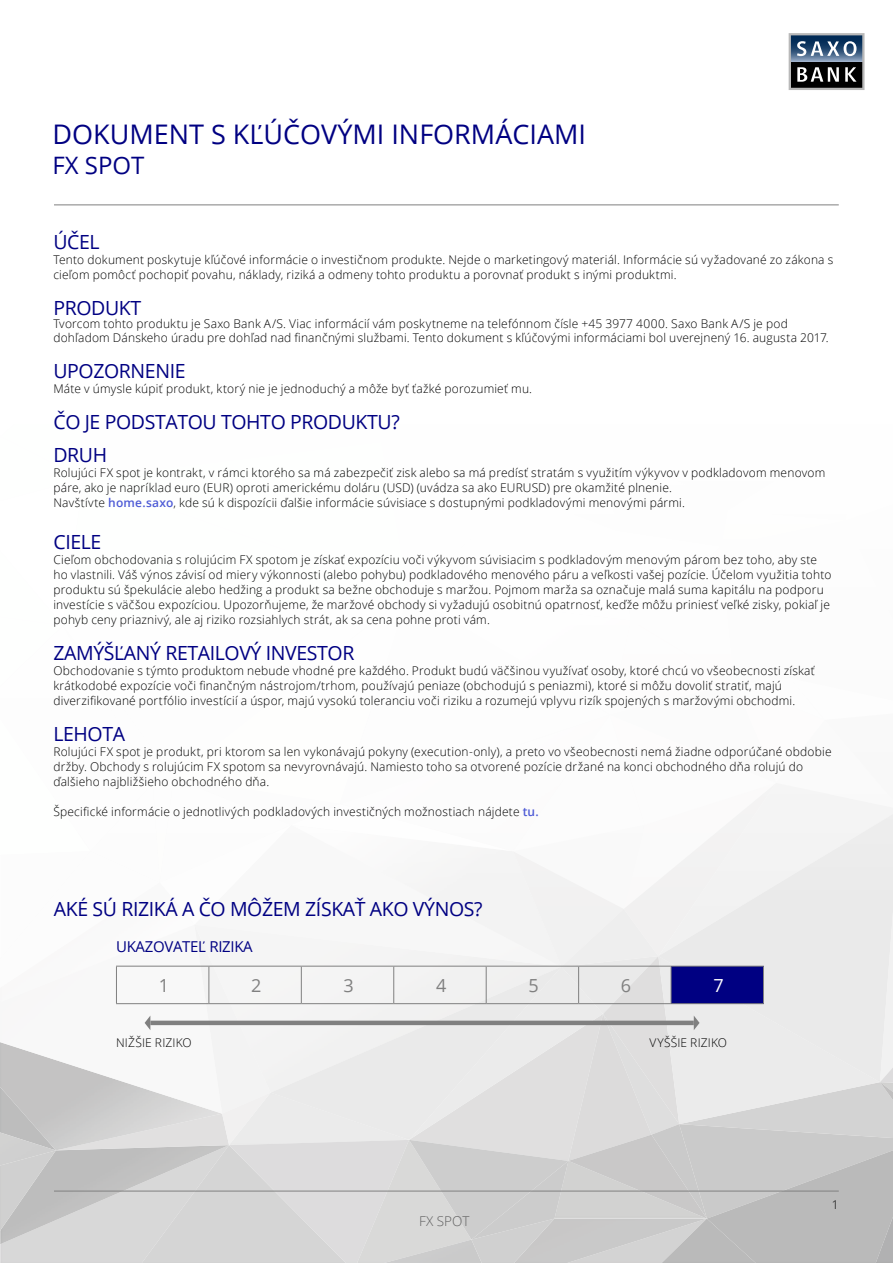
<style>
.page{position:relative;width:893px;height:1263px;background:#fff}
.page>*{position:absolute;margin:0;border:0;box-sizing:border-box;transform-origin:0 0}
.t1{font:27px "Open Sans";color:#000082}
.t2{font:24px "Open Sans";color:#000082}
.t3{font:19.5px/33px "Open Sans";letter-spacing:-.02em;color:#000082}
.t4{font:18px "Open Sans";color:#808080}
.t5{font:18px "Open Sans";color:#fff}
.t6{font:15px "Open Sans";letter-spacing:-.02em;color:#000082}
.t7{font:300 13.5px "Open Sans";color:#616161}
.t8{font:300 12px/15px "Open Sans";letter-spacing:.015em;color:#000}
.s1{font-weight:600;color:#4f5cd6}
</style>
<div class="page">
<img style="left:651px;top:1124px;width:28px;height:10px">
<img style="left:651px;top:1134px;width:28px;height:27px">
<div style="left:0;top:1244px;width:142px;height:19px;background:#d8d8d8"></div>
<img style="left:0;top:1150px;width:142px;height:94px">
<img style="left:568px;top:1161px;width:111px;height:57px">
<img style="left:568px;top:1124px;width:83px;height:37px">
<div style="left:679px;top:1138px;width:214px;height:80px;background:#cacaca"></div>
<img style="left:880px;top:1083px;width:13px;height:17px">
<div style="left:222px;top:1093px;width:49px;height:52px;background:#f1f0f0"></div>
<img style="left:0;top:1002px;width:222px;height:112px">
<img style="left:142px;top:1145px;width:87px;height:118px">
<div style="left:229px;top:1140px;width:128px;height:123px;background:#dddcdd"></div>
<div style="left:194px;top:967px;width:77px;height:126px;background:#f4f4f4"></div>
<div style="left:513px;top:851px;width:110px;height:115px;background:#f3f3f3"></div>
<div style="left:357px;top:1140px;width:52px;height:123px;background:#dddcdd"></div>
<img style="left:384px;top:1239px;width:87px;height:24px">
<img style="left:409px;top:1140px;width:159px;height:99px">
<img style="left:471px;top:1239px;width:83px;height:24px">
<div style="left:471px;top:1161px;width:97px;height:78px;background:#cdcdcd"></div>
<img style="left:0;top:1132px;width:56px;height:18px">
<img style="left:0;top:1150px;width:56px;height:81px">
<img style="left:662px;top:1218px;width:45px;height:45px">
<img style="left:707px;top:1150px;width:186px;height:113px">
<img style="left:876px;top:1216px;width:17px;height:47px">
<div style="left:561px;top:967px;width:42px;height:47px;background:#eaeaea"></div>
<div style="left:561px;top:909px;width:63px;height:57px;background:#f1f1f1"></div>
<img style="left:658px;top:1082px;width:222px;height:42px">
<div style="left:880px;top:911px;width:13px;height:156px;background:#eaeaea"></div>
<img style="left:880px;top:1067px;width:13px;height:16px">
<img style="left:631px;top:783px;width:145px;height:42px">
<hr style="left:54px;top:1191px;width:785px;height:1px;background:#808080">
<hr style="left:54px;top:204px;width:785px;height:1px;background:#808080">
<div style="left:671px;top:966px;width:92px;height:38px;background:#000082"></div>
<hr style="left:116px;top:966px;width:93px;height:1px;background:#808080">
<hr style="left:116px;top:966px;width:1px;height:37px;background:#808080">
<hr style="left:209px;top:966px;width:92px;height:1px;background:#808080">
<hr style="left:209px;top:966px;width:1px;height:37px;background:#808080">
<hr style="left:301px;top:966px;width:93px;height:1px;background:#808080">
<hr style="left:301px;top:966px;width:1px;height:37px;background:#808080">
<hr style="left:394px;top:966px;width:92px;height:1px;background:#808080">
<hr style="left:393px;top:966px;width:1px;height:37px;background:#808080">
<hr style="left:486px;top:966px;width:93px;height:1px;background:#808080">
<hr style="left:486px;top:966px;width:1px;height:37px;background:#808080">
<hr style="left:579px;top:966px;width:92px;height:1px;background:#808080">
<hr style="left:578px;top:966px;width:1px;height:37px;background:#808080">
<hr style="left:671px;top:966px;width:93px;height:1px;background:#808080">
<hr style="left:671px;top:966px;width:1px;height:37px;background:#808080">
<hr style="left:763px;top:966px;width:1px;height:37px;background:#808080">
<hr style="left:116px;top:1003px;width:93px;height:1px;background:#808080">
<hr style="left:209px;top:1003px;width:92px;height:1px;background:#808080">
<hr style="left:301px;top:1003px;width:93px;height:1px;background:#808080">
<hr style="left:394px;top:1003px;width:92px;height:1px;background:#808080">
<hr style="left:486px;top:1003px;width:93px;height:1px;background:#808080">
<hr style="left:579px;top:1003px;width:92px;height:1px;background:#808080">
<hr style="left:671px;top:1003px;width:93px;height:1px;background:#808080">
<hr style="left:150px;top:1021px;width:544px;height:4px;background:#808080">
<svg style="left:145px;top:1015px;width:5px;height:15px"></svg>
<svg style="left:694px;top:1015px;width:5px;height:15px"></svg>
<svg style="left:789px;top:33px;width:75px;height:57px;background:#525e6c"></svg>
<h1 class="t1" style="left:52px;top:116px;width:535px">DOKUMENT S KĽÚČOVÝMI INFORMÁCIAMI</h1>
<h2 class="t2" style="left:52px;top:149px;width:94px">FX SPOT</h2>
<h3 class="t3" style="left:53px;top:225px;width:48px">ÚČEL</h3>
<p class="t8" style="left:53px;top:252px;width:781px">Tento dokument poskytuje kľúčové informácie o investičnom produkte. Nejde o marketingový materiál. Informácie sú vyžadované zo zákona s cieľom pomôcť pochopiť povahu, náklady, riziká a odmeny tohto produktu a porovnať produkt s inými produktmi.</p>
<h3 class="t3" style="left:53px;top:291px;width:89px">PRODUKT</h3>
<p class="t8" style="left:53px;top:317px;width:777px;line-height:13.5px">Tvorcom tohto produktu je Saxo Bank A/S. Viac informácií vám poskytneme na telefónnom čísle +45 3977 4000. Saxo Bank A/S je pod dohľadom Dánskeho úradu pre dohľad nad finančnými službami. Tento dokument s kľúčovými informáciami bol uverejnený 16. augusta 2017.</p>
<h3 class="t3" style="left:53px;top:354px;width:134px">UPOZORNENIE</h3>
<p class="t8" style="left:53px;top:381px;width:480px">Máte v úmysle kúpiť produkt, ktorý nie je jednoduchý a môže byť ťažké porozumieť mu.</p>
<h3 class="t3" style="left:53px;top:405px;width:348px">ČO JE PODSTATOU TOHTO PRODUKTU?<br>DRUH</h3>
<p class="t8" style="left:53px;top:465px;width:773px">Rolujúci FX spot je kontrakt, v rámci ktorého sa má zabezpečiť zisk alebo sa má predísť stratám s využitím výkyvov v podkladovom menovom páre, ako je napríklad euro (EUR) oproti americkému doláru (USD) (uvádza sa ako EURUSD) pre okamžité plnenie.<br>Navštívte <span class="s1">home.saxo</span>, kde sú k dispozícii ďalšie informácie súvisiace s dostupnými podkladovými menovými pármi.</p>
<h3 class="t3" style="left:53px;top:525px;width:49px">CIELE</h3>
<p class="t8" style="left:53px;top:552px;width:780px">Cieľom obchodovania s rolujúcim FX spotom je získať expozíciu voči výkyvom súvisiacim s podkladovým menovým párom bez toho, aby ste ho vlastnili. Váš výnos závisí od miery výkonnosti (alebo pohybu) podkladového menového páru a veľkosti vašej pozície. Účelom využitia tohto produktu sú špekulácie alebo hedžing a produkt sa bežne obchoduje s maržou. Pojmom marža sa označuje malá suma kapitálu na podporu investície s väčšou expozíciou. Upozorňujeme, že maržové obchody si vyžadujú osobitnú opatrnosť, keďže môžu priniesť veľké zisky, pokiaľ je pohyb ceny priaznivý, ale aj riziko rozsiahlych strát, ak sa cena pohne proti vám.</p>
<h3 class="t3" style="left:53px;top:636px;width:303px">ZAMÝŠĽANÝ RETAILOVÝ INVESTOR</h3>
<p class="t8" style="left:53px;top:663px;width:763px">Obchodovanie s týmto produktom nebude vhodné pre každého. Produkt budú väčšinou využívať osoby, ktoré chcú vo všeobecnosti získať krátkodobé expozície voči finančným nástrojom/trhom, používajú peniaze (obchodujú s peniazmi), ktoré si môžu dovoliť stratiť, majú diverzifikované portfólio investícií a úspor, majú vysokú toleranciu voči riziku a rozumejú vplyvu rizík spojených s maržovými obchodmi.</p>
<h3 class="t3" style="left:53px;top:717px;width:73px">LEHOTA</h3>
<p class="t8" style="left:53px;top:744px;width:780px">Rolujúci FX spot je produkt, pri ktorom sa len vykonávajú pokyny (execution-only), a preto vo všeobecnosti nemá žiadne odporúčané obdobie držby. Obchody s rolujúcim FX spotom sa nevyrovnávajú. Namiesto toho sa otvorené pozície držané na konci obchodného dňa rolujú do ďalšieho najbližšieho obchodného dňa.</p>
<p class="t8" style="left:53px;top:804px;width:487px">Špecifické informácie o jednotlivých podkladových investičných možnostiach nájdete <span class="s1">tu.</span></p>
<h3 class="t3" style="left:54px;top:892px;width:430px">AKÉ SÚ RIZIKÁ A ČO MÔŽEM ZÍSKAŤ AKO VÝNOS?</h3>
<p class="t6" style="left:116px;top:937px;width:138px">UKAZOVATEĽ RIZIKA</p>
<h3 class="t4" style="left:159px;top:973px;width:12px">1</h3>
<h3 class="t4" style="left:251px;top:973px;width:12px">2</h3>
<h3 class="t4" style="left:344px;top:973px;width:12px">3</h3>
<h3 class="t4" style="left:436px;top:973px;width:12px">4</h3>
<h3 class="t4" style="left:528px;top:973px;width:12px">5</h3>
<h3 class="t4" style="left:621px;top:973px;width:12px">6</h3>
<h3 class="t5" style="left:713px;top:973px;width:12px">7</h3>
<p class="t8" style="left:116px;top:1035px;width:77px">NIŽŠIE RIZIKO</p>
<p class="t8" style="left:650px;top:1035px;width:79px">VYŠŠIE RIZIKO</p>
<p class="t7" style="left:419px;top:1211px;width:52px">FX SPOT</p>
<p class="t8" style="left:832px;top:1197px;width:8px">1</p>
</div>
